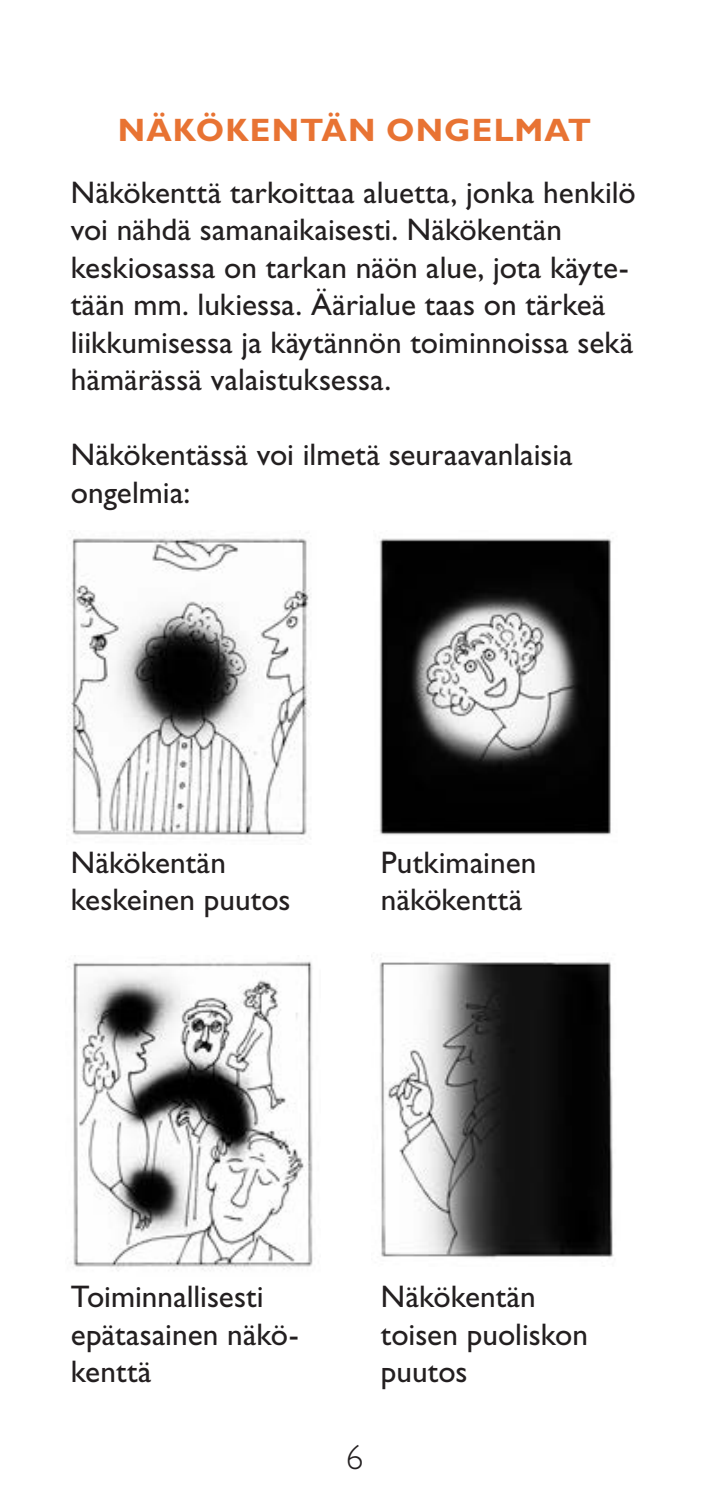
<style>
.page{position:relative;width:709px;height:1489px;background:#fff}
.page>*{position:absolute;margin:0;border:0;box-sizing:border-box;transform-origin:0 0}
.t1{font:300 35px "Gill Sans Std";color:#231f20}
.Otsikko_3{font:700 32.5px "Gill Sans Std";letter-spacing:.035em;color:#e87333}
.Leipäteksti{font:31.25px/37.5px "Gill Sans Std";color:#231f20}
</style>
<div class="page">
<img style="left:68px;top:534px;width:243px;height:305px">
<img style="left:379px;top:538px;width:233px;height:297px">
<img style="left:371px;top:955px;width:243px;height:303px">
<img style="left:69px;top:961px;width:244px;height:310px">
<h3 class="Otsikko_3" style="left:118px;top:110px;width:475px">NÄKÖKENTÄN ONGELMAT</h3>
<p class="Leipäteksti" style="left:71px;top:173px;width:566px">Näkökenttä tarkoittaa aluetta, jonka henkilö voi nähdä samanaikaisesti. Näkökentän keskiosassa on tarkan näön alue, jota käyte&shy;tään mm. lukiessa. Äärialue taas on tärkeä liikkumisessa ja käytännön toiminnoissa sekä hämärässä valaistuksessa.</p>
<p class="Leipäteksti" style="left:71px;top:436px;width:503px">Näkökentässä voi ilmetä seuraavanlaisia ongelmia:</p>
<p class="Leipäteksti" style="left:71px;top:843px;width:221px">Näkökentän keskeinen puutos</p>
<p class="Leipäteksti" style="left:381px;top:843px;width:157px">Putkimainen näkökenttä</p>
<p class="Leipäteksti" style="left:71px;top:1277px;width:229px">Toiminnallisesti epätasainen näkö&shy;kenttä</p>
<p class="Leipäteksti" style="left:381px;top:1277px;width:209px">Näkökentän toisen puoliskon puutos</p>
<p class="t1" style="left:346px;top:1436px;width:19px">6</p>
</div>
